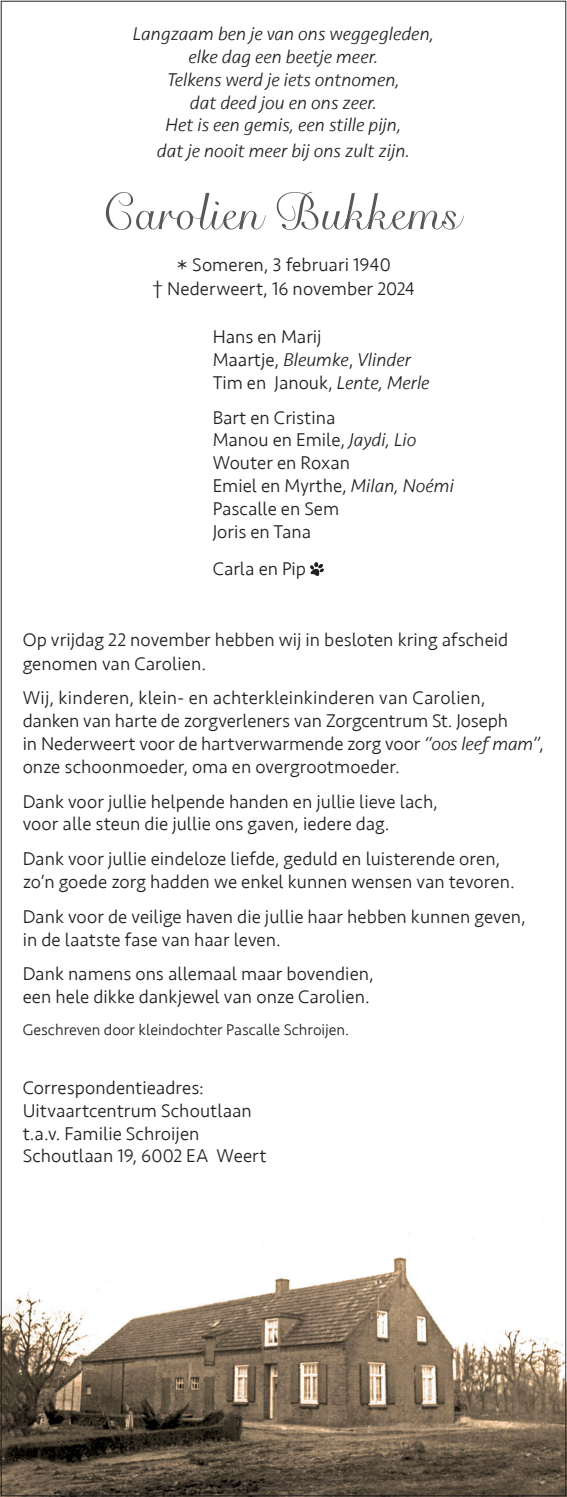
<style>
.page{position:relative;width:567px;height:1497px;background:#fff}
.page>*{position:absolute;margin:0;border:0;box-sizing:border-box;transform-origin:0 0}
.t1{font:italic 52px "Snell Roundhand";color:#57585a}
.t2{font:300 19px/22.8px "Seravek";color:#231f20}
.t3{font:italic 300 19px "Seravek";color:#231f20}
.t4{font:300 16px "Seravek";color:#231f20}
.s1{font-size:30px}
.s2{font-family:"Helvetica Neue";font-size:20px}
.s3{font-style:italic}
</style>
<div class="page">
<img style="left:0;top:1200px;width:567px;height:297px">
<img style="left:310px;top:562px;width:14px;height:14px">
<p class="t3" style="left:133px;top:23px;width:303px">Langzaam ben je van ons weggegleden,</p>
<p class="t3" style="left:189px;top:46px;width:191px">elke dag een beetje meer.</p>
<p class="t3" style="left:167px;top:68px;width:234px">Telkens werd je iets ontnomen,</p>
<p class="t3" style="left:190px;top:91px;width:189px">dat deed jou en ons zeer.</p>
<p class="t3" style="left:166px;top:114px;width:237px">Het is een gemis, een stille pijn,</p>
<p class="t3" style="left:157px;top:139px;width:255px">dat je nooit meer bij ons zult zijn.</p>
<p class="t1" style="left:104px;top:171px;width:397px">CarolienBukkems</p>
<p class="t2" style="left:176px;top:254px;width:216px"><span class="s1">*</span> Someren, 3 februari 1940</p>
<p class="t2" style="left:152px;top:278px;width:264px"><span class="s2">†</span> Nederweert, 16 november 2024</p>
<p class="t2" style="left:213px;top:326px;width:218px">Hans en Marij<br>Maartje, <span class="s3">Bleumke</span>, <span class="s3">Vlinder<br></span>Tim en Janouk, <span class="s3">Lente, Merle</span></p>
<p class="t2" style="left:213px;top:406px;width:243px">Bart en Cristina<br>Manou en Emile, <span class="s3">Jaydi, Lio<br></span>Wouter en Roxan<br>Emiel en Myrthe, <span class="s3">Milan, Noémi<br></span>Pascalle en Sem<br>Joris en Tana</p>
<p class="t2" style="left:213px;top:557px;width:95px">Carla en Pip</p>
<p class="t2" style="left:23px;top:627px;width:487px;line-height:24px">Op vrijdag 22 november hebben wij in besloten kring afscheid genomen van Carolien.</p>
<p class="t2" style="left:23px;top:687px;width:464px">Wij, kinderen, klein- en achterkleinkinderen van Carolien,</p>
<p class="t2" style="left:23px;top:710px;width:487px">danken van harte de zorgverleners van Zorgcentrum St. Joseph</p>
<p class="t2" style="left:23px;top:732px;width:523px">in Nederweert voor de hartverwarmende zorg voor <span class="s3">“oos leef mam”</span>, onze schoonmoeder, oma en overgrootmoeder.</p>
<p class="t2" style="left:23px;top:790px;width:417px">Dank voor jullie helpende handen en jullie lieve lach,</p>
<p class="t2" style="left:23px;top:813px;width:368px">voor alle steun die jullie ons gaven, iedere dag.</p>
<p class="t2" style="left:23px;top:848px;width:479px">Dank voor jullie eindeloze liefde, geduld en luisterende oren,</p>
<p class="t2" style="left:23px;top:870px;width:494px">zo’n goede zorg hadden we enkel kunnen wensen van tevoren.</p>
<p class="t2" style="left:23px;top:905px;width:505px">Dank voor de veilige haven die jullie haar hebben kunnen geven,</p>
<p class="t2" style="left:23px;top:928px;width:260px">in de laatste fase van haar leven.</p>
<p class="t2" style="left:23px;top:963px;width:352px">Dank namens ons allemaal maar bovendien,</p>
<p class="t2" style="left:23px;top:986px;width:349px">een hele dikke dankjewel van onze Carolien.</p>
<p class="t4" style="left:23px;top:1020px;width:328px">Geschreven door kleindochter Pascalle Schroijen.</p>
<p class="t2" style="left:23px;top:1076px;width:183px">Correspondentieadres:</p>
<p class="t2" style="left:23px;top:1099px;width:231px">Uitvaartcentrum Schoutlaan</p>
<p class="t2" style="left:23px;top:1122px;width:178px">t.a.v. Familie Schroijen</p>
<p class="t2" style="left:23px;top:1145px;width:246px">Schoutlaan 19, 6002 EA Weert</p>
</div>
